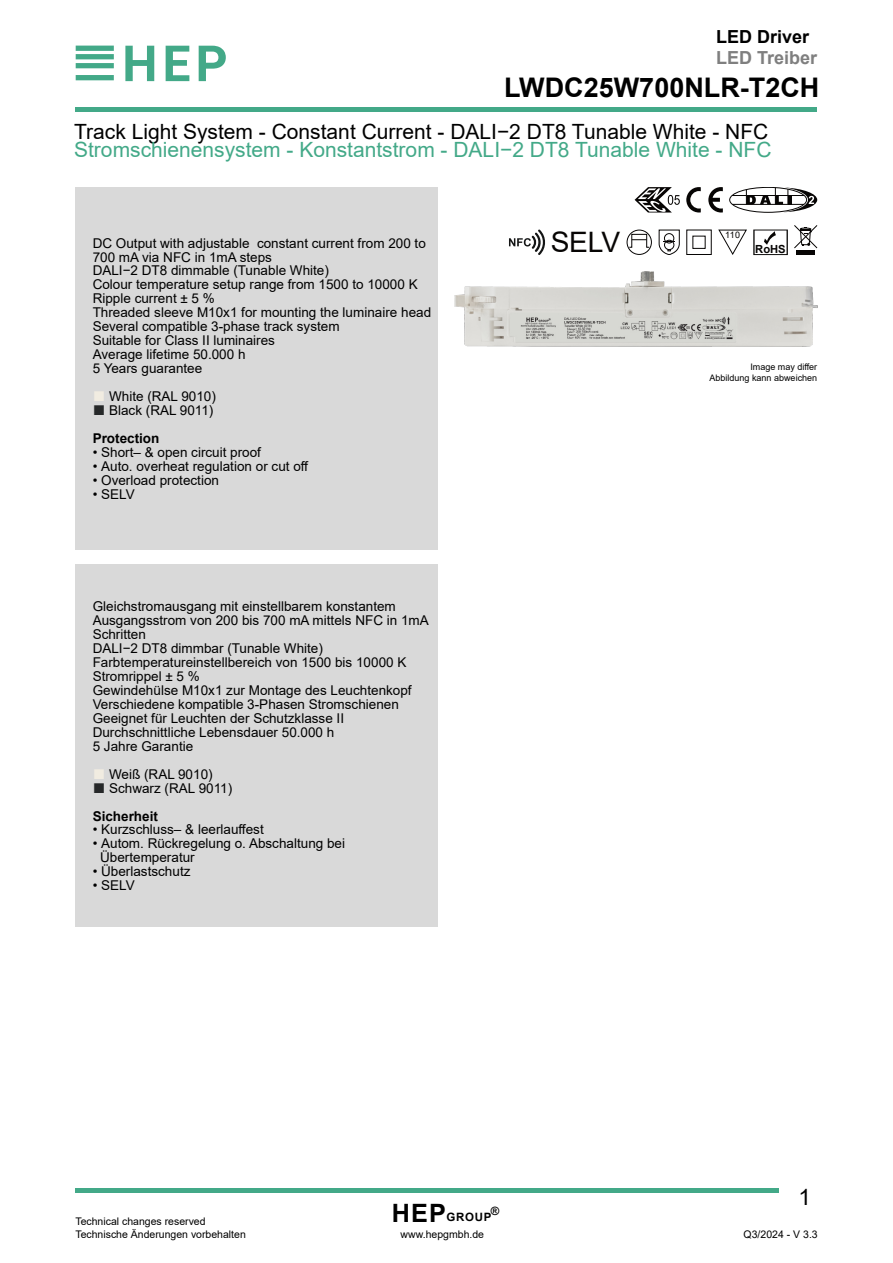
<style>
.page{position:relative;width:893px;height:1263px;background:#fff}
.page>*{position:absolute;margin:0;border:0;box-sizing:border-box;transform-origin:0 0}
.t1{font:28.2px "Arial";color:#070504}
.t2{font:700 27px "Arial";color:#000}
.t3{font:22.5px "Arial";color:#000}
.t4{font:21px "Arial";color:#43a988}
.t5{font:21px "Arial";color:#000}
.t6{font:700 18px "Arial";color:#7f7f7f}
.t7{font:700 18px "Arial";color:#000}
.t8{font:13.5px/14px "Arial";color:#000}
.t9{font:700 11.55px "Arial";letter-spacing:.06em;color:#000}
.t10{font:700 11.25px "Arial";color:#070504}
.t11{font:10.5px/12.6px "Arial";color:#000}
.t12{font:9px/10.5px "Arial";color:#000;text-align:right}
.t13{font:9px "Arial";color:#070504}
.s1{font-size:21px;color:#f1ece1}
.s2{font-size:21px;color:#262829}
.s3{font-weight:700}
.s4{font-size:25.2px}
</style>
<div class="page">
<hr style="left:76px;top:108px;width:741px;height:4px;background:#43a988">
<hr style="left:76px;top:1189px;width:703px;height:4px;background:#43a988">
<svg style="left:76px;top:75px;width:38px;height:5px"></svg>
<svg style="left:76px;top:46px;width:38px;height:22px"></svg>
<svg style="left:125px;top:46px;width:29px;height:35px"></svg>
<svg style="left:166px;top:46px;width:23px;height:35px"></svg>
<svg style="left:199px;top:46px;width:27px;height:35px"></svg>
<div style="left:76px;top:565px;width:362px;height:362px;background:#d9d9d9"></div>
<div style="left:76px;top:187px;width:362px;height:362px;background:#d9d9d9"></div>
<div style="left:797px;top:250px;width:18px;height:5px;background:#070504"></div>
<svg style="left:794px;top:225px;width:23px;height:24px"></svg>
<svg style="left:509px;top:229px;width:36px;height:26px"></svg>
<svg style="left:686px;top:187px;width:15px;height:25px"></svg>
<svg style="left:708px;top:187px;width:15px;height:25px"></svg>
<svg style="left:753px;top:230px;width:35px;height:25px"></svg>
<svg style="left:718px;top:230px;width:29px;height:25px"></svg>
<div style="left:686px;top:230px;width:26px;height:25px;border:1px solid #070504"></div>
<div style="left:692px;top:236px;width:14px;height:13px;border:1px solid #070504"></div>
<svg style="left:659px;top:230px;width:21px;height:25px"></svg>
<div style="left:627px;top:230px;width:25px;height:25px;border:1px solid #070504;border-radius:50%"></div>
<svg style="left:628px;top:233px;width:22px;height:15px"></svg>
<div style="left:729px;top:187px;width:78px;height:26px;border:1px solid #070504;border-radius:50%"></div>
<hr style="left:732px;top:204px;width:72px;height:1px;background:#070504">
<hr style="left:732px;top:195px;width:72px;height:1px;background:#070504">
<svg style="left:746px;top:188px;width:71px;height:24px"></svg>
<svg style="left:635px;top:187px;width:45px;height:25px"></svg>
<img style="left:455px;top:272px;width:362px;height:75px">
<h3 class="t7" style="left:716px;top:30px;width:95px">LED Driver</h3>
<h3 class="t6" style="left:716px;top:51px;width:103px">LED Treiber</h3>
<h2 class="t2" style="left:504px;top:77px;width:317px">LWDC25W700NLR-T2CH</h2>
<h3 class="t5" style="left:74px;top:124px;width:696px">Track Light System - Constant Current - DALI−2 DT8 Tunable White - NFC</h3>
<h3 class="t4" style="left:74px;top:142px;width:699px">Stromschienensystem - Konstantstrom - DALI−2 DT8 Tunable White - NFC</h3>
<p class="t8" style="left:93px;top:237px;width:340px">DC Output with adjustable constant current from 200 to 700 mA via NFC in 1mA steps<br>DALI−2 DT8 dimmable (Tunable White)<br>Colour temperature setup range from 1500 to 10000 K Ripple current ± 5 %<br>Threaded sleeve M10x1 for mounting the luminaire head Several compatible 3-phase track system<br>Suitable for Class II luminaires<br>Average lifetime 50.000 h<br>5 Years guarantee</p>
<p class="t8" style="left:93px;top:390px;width:125px"><span class="s1">■</span> White (RAL 9010)</p>
<p class="t8" style="left:93px;top:397px;width:122px;line-height:27.9px"><span class="s2">■</span> Black (RAL 9011)<br><span class="s3">Protection</span></p>
<p class="t8" style="left:93px;top:446px;width:170px">• Short– &amp; open circuit proof</p>
<p class="t8" style="left:93px;top:460px;width:217px">• Auto. overheat regulation or cut off</p>
<p class="t8" style="left:93px;top:474px;width:128px">• Overload protection</p>
<p class="t8" style="left:93px;top:488px;width:44px">• SELV</p>
<p class="t8" style="left:93px;top:601px;width:338px">Gleichstromausgang mit einstellbarem konstantem Ausgangsstrom von 200 bis 700 mA mittels NFC in 1mA Schritten<br>DALI−2 DT8 dimmbar (Tunable White)<br>Farbtemperatureinstellbereich von 1500 bis 10000 K Stromrippel ± 5 %<br>Gewindehülse M10x1 zur Montage des Leuchtenkopf Verschiedene kompatible 3-Phasen Stromschienen Geeignet für Leuchten der Schutzklasse II Durchschnittliche Lebensdauer 50.000 h<br>5 Jahre Garantie</p>
<p class="t8" style="left:93px;top:768px;width:121px"><span class="s1">■</span> Weiß (RAL 9010)</p>
<p class="t8" style="left:93px;top:775px;width:141px;line-height:27.9px"><span class="s2">■</span> Schwarz (RAL 9011)<br><span class="s3">Sicherheit</span></p>
<p class="t8" style="left:93px;top:824px;width:173px">• Kurzschluss– &amp; leerlauffest</p>
<p class="t8" style="left:100px;top:838px;width:246px;text-indent:-8px">• Autom. Rückregelung o. Abschaltung bei<br>Übertemperatur</p>
<p class="t8" style="left:93px;top:866px;width:99px">• Überlastschutz</p>
<p class="t8" style="left:93px;top:880px;width:44px">• SELV</p>
<h1 class="t1" style="left:550px;top:232px;width:71px">SELV</h1>
<p class="t13" style="left:725px;top:231px;width:17px">110</p>
<p class="t10" style="left:755px;top:245px;width:32px">RoHS</p>
<p class="t12" style="left:710px;top:363px;width:109px">Image may differ<br>Abbildung kann abweichen</p>
<p class="t11" style="left:75px;top:1216px;width:172px">Technical changes reserved<br>Technische Änderungen vorbehalten</p>
<p class="t9" style="left:392px;top:1212px;width:101px"><span class="s4">HEP</span>GROUP</p>
<p class="t9" style="left:491px;top:1206px;width:10px">®</p>
<p class="t11" style="left:401px;top:1229px;width:85px">www.hepgmbh.de</p>
<h3 class="t3" style="left:798px;top:1188px;width:14px">1</h3>
<p class="t11" style="left:744px;top:1229px;width:76px">Q3/2024 - V 3.3</p>
</div>
